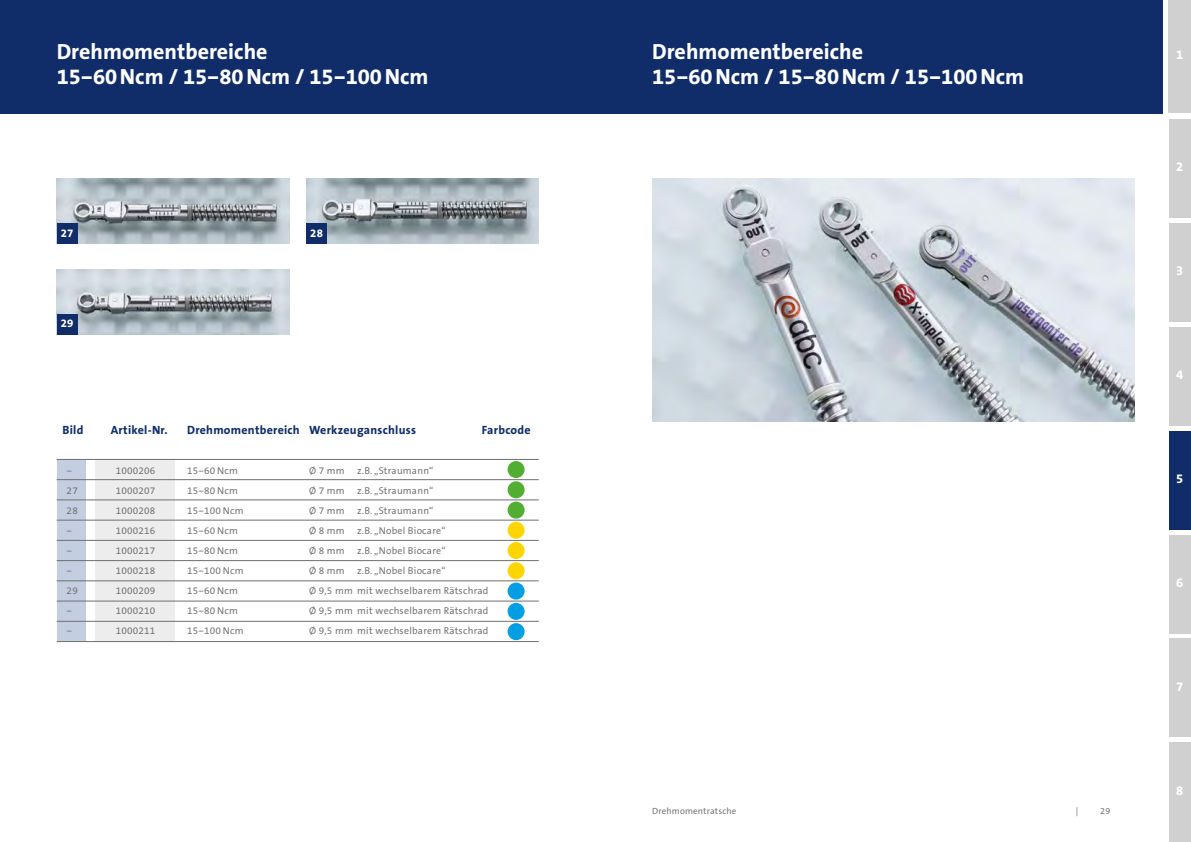
<style>
.page{position:relative;width:1191px;height:842px;background:#fff}
.page>*{position:absolute;margin:0;border:0;box-sizing:border-box;transform-origin:0 0}
.t1{font:700 22px/25px "The Sans Office LF";color:#fff}
.t2{font:700 13px "The Sans Office LF";color:#fff}
.t3{font:700 12px "The Sans Office LF";letter-spacing:.02em;color:#102d69}
.t4{font:700 11.3px "The Sans Office LF";color:#fff}
.t5{font:10px "The Sans Office LF";letter-spacing:.02em;color:#706f6f}
.t6{font:9px "The Sans Office LF";letter-spacing:.02em;color:#706f6f}
</style>
<div class="page">
<div style="left:1168px;top:0;width:23px;height:113px;background:#d0d0d0"></div>
<div style="left:1169px;top:119px;width:22px;height:99px;background:#d0d0d0"></div>
<div style="left:1169px;top:223px;width:22px;height:99px;background:#d0d0d0"></div>
<div style="left:1169px;top:327px;width:22px;height:99px;background:#d0d0d0"></div>
<div style="left:1169px;top:431px;width:22px;height:99px;background:#102d69"></div>
<div style="left:1169px;top:535px;width:22px;height:98px;background:#d0d0d0"></div>
<div style="left:1169px;top:638px;width:22px;height:99px;background:#d0d0d0"></div>
<div style="left:1169px;top:742px;width:22px;height:100px;background:#d0d0d0"></div>
<div style="left:0;top:0;width:595px;height:113px;background:#102d69"></div>
<div style="left:96px;top:460px;width:79px;height:182px;background:#ededed"></div>
<div style="left:57px;top:460px;width:28px;height:181px;background:#c4cee1"></div>
<hr style="left:57px;top:459px;width:482px;height:1px;background:#706f6f">
<hr style="left:57px;top:479px;width:482px;height:1px;background:#706f6f">
<hr style="left:57px;top:500px;width:482px;height:1px;background:#706f6f">
<hr style="left:57px;top:520px;width:482px;height:1px;background:#706f6f">
<div style="left:507px;top:461px;width:17px;height:17px;background:#52ae32;border-radius:50%"></div>
<div style="left:507px;top:481px;width:17px;height:17px;background:#52ae32;border-radius:50%"></div>
<div style="left:507px;top:502px;width:17px;height:17px;background:#52ae32;border-radius:50%"></div>
<hr style="left:57px;top:540px;width:482px;height:1px;background:#706f6f">
<hr style="left:57px;top:560px;width:482px;height:1px;background:#706f6f">
<hr style="left:57px;top:581px;width:482px;height:1px;background:#706f6f">
<div style="left:507px;top:522px;width:17px;height:17px;background:#ffd500;border-radius:50%"></div>
<div style="left:507px;top:542px;width:17px;height:17px;background:#ffd500;border-radius:50%"></div>
<div style="left:507px;top:562px;width:17px;height:17px;background:#ffd500;border-radius:50%"></div>
<hr style="left:57px;top:601px;width:482px;height:1px;background:#706f6f">
<hr style="left:57px;top:621px;width:482px;height:1px;background:#706f6f">
<hr style="left:57px;top:641px;width:482px;height:1px;background:#706f6f">
<div style="left:507px;top:583px;width:17px;height:17px;background:#009fe3;border-radius:50%"></div>
<div style="left:507px;top:603px;width:17px;height:17px;background:#009fe3;border-radius:50%"></div>
<div style="left:507px;top:623px;width:17px;height:17px;background:#009fe3;border-radius:50%"></div>
<img style="left:652px;top:178px;width:482px;height:243px">
<div style="left:595px;top:0;width:567px;height:113px;background:#102d69"></div>
<img style="left:57px;top:269px;width:232px;height:65px">
<div style="left:57px;top:314px;width:20px;height:20px;background:#102d69"></div>
<img style="left:57px;top:179px;width:232px;height:65px">
<img style="left:306px;top:178px;width:233px;height:66px">
<div style="left:57px;top:223px;width:20px;height:21px;background:#102d69"></div>
<div style="left:306px;top:223px;width:21px;height:21px;background:#102d69"></div>
<h1 class="t1" style="left:57px;top:38px;width:373px">Drehmomentbereiche<br>15–60Ncm / 15–80Ncm / 15–100Ncm</h1>
<p class="t4" style="left:61px;top:225px;width:14px">27</p>
<p class="t4" style="left:310px;top:225px;width:14px">28</p>
<p class="t4" style="left:61px;top:316px;width:14px">29</p>
<p class="t3" style="left:63px;top:422px;width:22px">Bild</p>
<p class="t3" style="left:111px;top:422px;width:58px">Artikel-Nr.</p>
<p class="t3" style="left:187px;top:422px;width:230px">Drehmomentbereich Werkzeuganschluss</p>
<p class="t3" style="left:482px;top:422px;width:50px">Farbcode</p>
<p class="t5" style="left:67px;top:464px;width:7px">–</p>
<p class="t5" style="left:116px;top:464px;width:41px">1000206</p>
<p class="t5" style="left:187px;top:464px;width:52px">15–60 Ncm</p>
<p class="t5" style="left:309px;top:464px;width:37px">Ø 7 mm</p>
<p class="t5" style="left:357px;top:464px;width:78px">z.B. „Straumann“</p>
<p class="t5" style="left:67px;top:484px;width:13px">27</p>
<p class="t5" style="left:116px;top:484px;width:41px">1000207</p>
<p class="t5" style="left:187px;top:484px;width:52px">15–80 Ncm</p>
<p class="t5" style="left:309px;top:484px;width:37px">Ø 7 mm</p>
<p class="t5" style="left:357px;top:484px;width:78px">z.B. „Straumann“</p>
<p class="t5" style="left:67px;top:504px;width:13px">28</p>
<p class="t5" style="left:116px;top:504px;width:41px">1000208</p>
<p class="t5" style="left:187px;top:504px;width:58px">15–100 Ncm</p>
<p class="t5" style="left:309px;top:504px;width:37px">Ø 7 mm</p>
<p class="t5" style="left:357px;top:504px;width:78px">z.B. „Straumann“</p>
<p class="t5" style="left:67px;top:524px;width:7px">–</p>
<p class="t5" style="left:116px;top:524px;width:41px">1000216</p>
<p class="t5" style="left:187px;top:524px;width:52px">15–60 Ncm</p>
<p class="t5" style="left:309px;top:524px;width:37px">Ø 8 mm</p>
<p class="t5" style="left:357px;top:524px;width:90px">z.B. „Nobel Biocare“</p>
<p class="t5" style="left:67px;top:544px;width:7px">–</p>
<p class="t5" style="left:116px;top:544px;width:41px">1000217</p>
<p class="t5" style="left:187px;top:544px;width:52px">15–80 Ncm</p>
<p class="t5" style="left:309px;top:544px;width:37px">Ø 8 mm</p>
<p class="t5" style="left:357px;top:544px;width:90px">z.B. „Nobel Biocare“</p>
<p class="t5" style="left:67px;top:564px;width:7px">–</p>
<p class="t5" style="left:116px;top:564px;width:41px">1000218</p>
<p class="t5" style="left:187px;top:564px;width:58px">15–100 Ncm</p>
<p class="t5" style="left:309px;top:564px;width:37px">Ø 8 mm</p>
<p class="t5" style="left:357px;top:564px;width:90px">z.B. „Nobel Biocare“</p>
<p class="t5" style="left:67px;top:584px;width:13px">29</p>
<p class="t5" style="left:116px;top:584px;width:41px">1000209</p>
<p class="t5" style="left:187px;top:584px;width:52px">15–60 Ncm</p>
<p class="t5" style="left:309px;top:584px;width:181px">Ø 9,5 mm mit wechselbarem Rätschrad</p>
<p class="t5" style="left:67px;top:604px;width:7px">–</p>
<p class="t5" style="left:116px;top:604px;width:41px">1000210</p>
<p class="t5" style="left:187px;top:604px;width:52px">15–80 Ncm</p>
<p class="t5" style="left:309px;top:604px;width:181px">Ø 9,5 mm mit wechselbarem Rätschrad</p>
<p class="t5" style="left:67px;top:624px;width:7px">–</p>
<p class="t5" style="left:116px;top:624px;width:41px">1000211</p>
<p class="t5" style="left:187px;top:624px;width:58px">15–100 Ncm</p>
<p class="t5" style="left:309px;top:624px;width:181px">Ø 9,5 mm mit wechselbarem Rätschrad</p>
<h1 class="t1" style="left:652px;top:38px;width:373px">Drehmomentbereiche<br>15–60Ncm / 15–80Ncm / 15–100Ncm</h1>
<p class="t6" style="left:652px;top:805px;width:86px">Drehmomentratsche</p>
<p class="t6" style="left:1075px;top:805px;width:4px">|</p>
<p class="t6" style="left:1100px;top:805px;width:12px">29</p>
<h2 class="t2" style="left:1176px;top:46px;width:9px">1</h2>
<h2 class="t2" style="left:1176px;top:159px;width:9px">2</h2>
<h2 class="t2" style="left:1176px;top:263px;width:9px">3</h2>
<h2 class="t2" style="left:1176px;top:366px;width:9px">4</h2>
<h2 class="t2" style="left:1176px;top:470px;width:9px">5</h2>
<h2 class="t2" style="left:1176px;top:574px;width:9px">6</h2>
<h2 class="t2" style="left:1176px;top:678px;width:9px">7</h2>
<h2 class="t2" style="left:1176px;top:782px;width:9px">8</h2>
</div>
